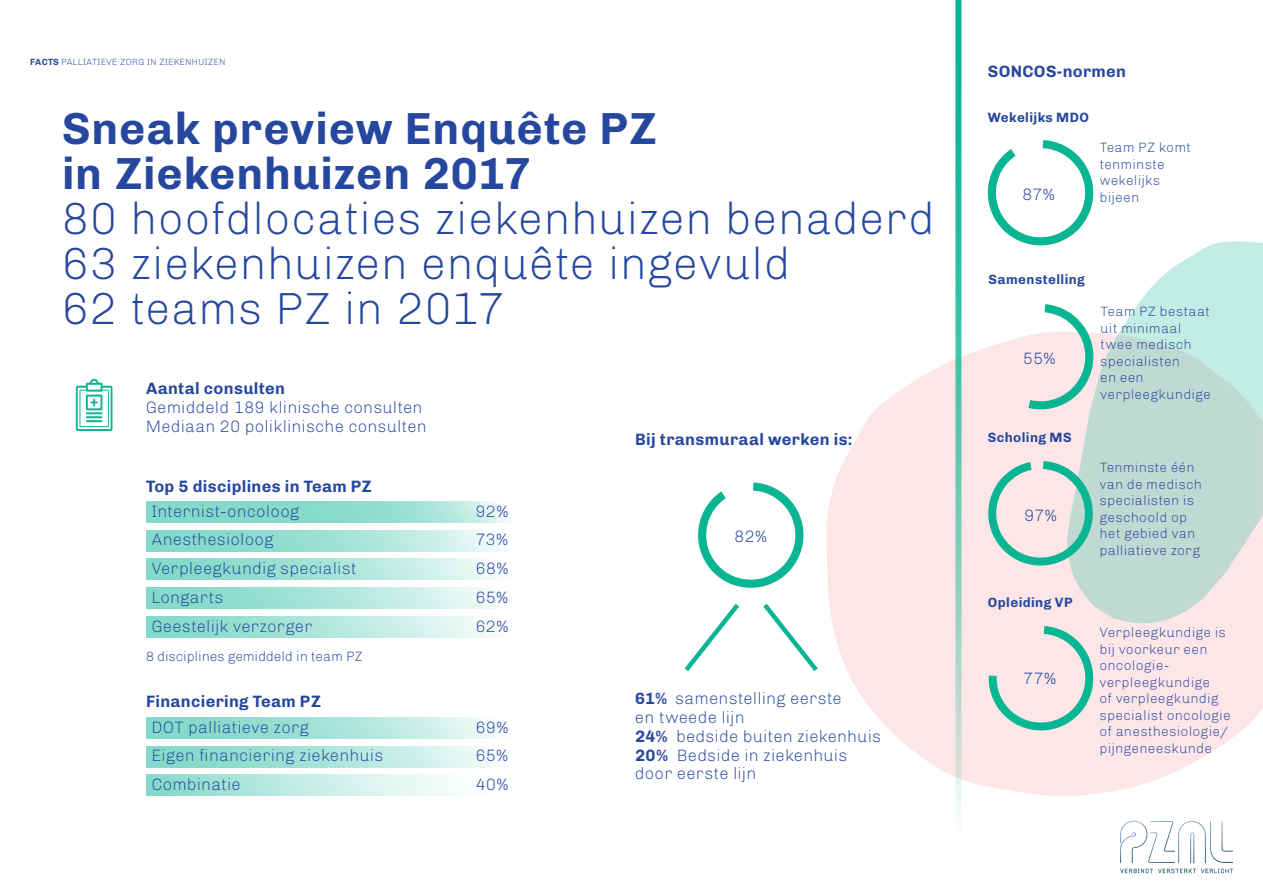
<style>
.page{position:relative;width:1263px;height:893px;background:#fff}
.page>*{position:absolute;margin:0;border:0;box-sizing:border-box;transform-origin:0 0}
.t1{font:300 45px "Chivo";letter-spacing:.01em;color:#26479e}
.t2{font:700 45px "Chivo";letter-spacing:.02em;color:#26479e}
.t3{font:300 16.5px "Chivo";letter-spacing:.015em;color:#26479e}
.t4{font:700 16.5px "Chivo";letter-spacing:.02em;color:#26479e}
.t5{font:300 13.5px/16.5px "Chivo";letter-spacing:.025em;color:#26479e}
.t6{font:700 13.5px "Chivo";letter-spacing:.03em;color:#26479e}
.t7{font:300 13.5px "Chivo";color:#26479e}
.t8{font:300 9px "Chivo";letter-spacing:.025em;color:#26479e}
.s1{font-weight:700}
</style>
<div class="page">
<svg style="left:826px;top:331px;width:437px;height:465px;fill:#fce6e7"></svg>
<svg style="left:1064px;top:241px;width:199px;height:388px;background:#cee2dd"></svg>
<div style="left:146px;top:616px;width:371px;height:21px;background:linear-gradient(to right,#77d6c3,#fafdfd)"></div>
<svg style="left:146px;top:587px;width:351px;height:22px;background:#afe6dc"></svg>
<svg style="left:146px;top:558px;width:354px;height:22px;background:#ade6db"></svg>
<svg style="left:146px;top:530px;width:357px;height:22px;background:#a7e4d8"></svg>
<svg style="left:146px;top:501px;width:365px;height:22px;background:#98e0d2"></svg>
<svg style="left:988px;top:140px;width:105px;height:105px"></svg>
<svg style="left:1028px;top:304px;width:65px;height:105px"></svg>
<svg style="left:988px;top:461px;width:105px;height:104px;background:#c0d9d2"></svg>
<svg style="left:989px;top:626px;width:104px;height:104px;background:#d3ddd9"></svg>
<svg style="left:955px;top:0;width:6px;height:823px;background:#6ccbb8"></svg>
<svg style="left:76px;top:379px;width:36px;height:52px"></svg>
<div style="left:146px;top:774px;width:371px;height:22px;background:linear-gradient(to right,#88dbcb,#fff)"></div>
<svg style="left:146px;top:746px;width:352px;height:22px;background:#afe6dc"></svg>
<svg style="left:146px;top:717px;width:354px;height:22px;background:#ace5da"></svg>
<svg style="left:698px;top:482px;width:105px;height:106px"></svg>
<svg style="left:684px;top:603px;width:56px;height:68px"></svg>
<svg style="left:763px;top:603px;width:55px;height:68px"></svg>
<svg style="left:1120px;top:869px;width:113px;height:4px"></svg>
<img style="left:1150px;top:821px;width:23px;height:11px">
<img style="left:1148px;top:832px;width:27px;height:31px">
<img style="left:1120px;top:821px;width:28px;height:42px">
<img style="left:1210px;top:821px;width:23px;height:42px">
<img style="left:1178px;top:821px;width:28px;height:42px">
<p class="t8" style="left:30px;top:57px;width:197px"><span class="s1">FACTS</span> PALLIATIEVE ZORG IN ZIEKENHUIZEN</p>
<p class="t2" style="left:62px;top:102px;width:597px">Sneak preview Enquête PZ</p>
<p class="t2" style="left:62px;top:147px;width:471px">in Ziekenhuizen 2017</p>
<p class="t1" style="left:62px;top:192px;width:875px">80 hoofdlocaties ziekenhuizen benaderd</p>
<p class="t1" style="left:62px;top:237px;width:730px">63 ziekenhuizen enquête ingevuld</p>
<p class="t1" style="left:62px;top:282px;width:444px">62 teams PZ in 2017</p>
<p class="t4" style="left:146px;top:379px;width:141px">Aantal consulten</p>
<p class="t3" style="left:146px;top:398px;width:278px">Gemiddeld 189 klinische consulten</p>
<p class="t3" style="left:146px;top:417px;width:282px">Mediaan 20 poliklinische consulten</p>
<p class="t4" style="left:146px;top:476px;width:228px">Top 5 disciplines in Team PZ</p>
<p class="t3" style="left:152px;top:502px;width:150px">Internist-oncoloog</p>
<p class="t3" style="left:476px;top:502px;width:34px">92%</p>
<p class="t3" style="left:152px;top:530px;width:124px">Anesthesioloog</p>
<p class="t3" style="left:476px;top:530px;width:34px">73%</p>
<p class="t3" style="left:152px;top:559px;width:207px">Verpleegkundig specialist</p>
<p class="t3" style="left:476px;top:559px;width:34px">68%</p>
<p class="t3" style="left:152px;top:587px;width:73px">Longarts</p>
<p class="t3" style="left:476px;top:587px;width:34px">65%</p>
<p class="t3" style="left:152px;top:616px;width:163px">Geestelijk verzorger</p>
<p class="t3" style="left:476px;top:616px;width:34px">62%</p>
<p class="t7" style="left:146px;top:648px;width:218px">8 disciplines gemiddeld in team PZ</p>
<p class="t4" style="left:146px;top:692px;width:177px">Financiering Team PZ</p>
<p class="t3" style="left:152px;top:717px;width:159px">DOT palliatieve zorg</p>
<p class="t3" style="left:476px;top:717px;width:34px">69%</p>
<p class="t3" style="left:152px;top:746px;width:233px">Eigen financiering ziekenhuis</p>
<p class="t3" style="left:476px;top:746px;width:34px">65%</p>
<p class="t3" style="left:152px;top:775px;width:91px">Combinatie</p>
<p class="t3" style="left:476px;top:775px;width:34px">40%</p>
<p class="t4" style="left:635px;top:430px;width:219px">Bij transmuraal werken is:</p>
<p class="t3" style="left:734px;top:527px;width:34px">82%</p>
<p class="t3" style="left:635px;top:689px;width:208px"><span class="s1">61%</span> samenstelling eerste</p>
<p class="t3" style="left:635px;top:708px;width:111px">en tweede lijn</p>
<p class="t3" style="left:635px;top:727px;width:248px"><span class="s1">24%</span> bedside buiten ziekenhuis</p>
<p class="t3" style="left:635px;top:745px;width:214px"><span class="s1">20%</span> Bedside in ziekenhuis</p>
<p class="t3" style="left:635px;top:764px;width:123px">door eerste lijn</p>
<p class="t4" style="left:988px;top:62px;width:140px">SONCOS-normen</p>
<p class="t6" style="left:988px;top:110px;width:103px">Wekelijks MDO</p>
<p class="t5" style="left:1100px;top:140px;width:93px">Team PZ komt</p>
<p class="t5" style="left:1100px;top:156px;width:67px">tenminste</p>
<p class="t5" style="left:1100px;top:173px;width:62px">wekelijks</p>
<p class="t5" style="left:1100px;top:189px;width:41px">bijeen</p>
<p class="t3" style="left:1022px;top:185px;width:34px">87%</p>
<p class="t6" style="left:988px;top:272px;width:98px">Samenstelling</p>
<p class="t3" style="left:1023px;top:348px;width:34px">55%</p>
<p class="t6" style="left:988px;top:430px;width:85px">Scholing MS</p>
<p class="t3" style="left:1024px;top:505px;width:34px">97%</p>
<p class="t5" style="left:1100px;top:304px;width:111px">Team PZ bestaat</p>
<p class="t5" style="left:1100px;top:320px;width:93px">uit minimaal twee medisch specialisten</p>
<p class="t5" style="left:1100px;top:370px;width:112px">en een verpleegkundige</p>
<p class="t5" style="left:1100px;top:460px;width:104px">Tenminste één van de medisch specialisten is geschoold op het gebied van palliatieve zorg</p>
<p class="t6" style="left:988px;top:594px;width:86px">Opleiding VP</p>
<p class="t3" style="left:1023px;top:669px;width:34px">77%</p>
<p class="t5" style="left:1100px;top:625px;width:128px">Verpleegkundige is</p>
<p class="t5" style="left:1100px;top:641px;width:109px">bij voorkeur een</p>
<p class="t5" style="left:1100px;top:658px;width:71px">oncologie-</p>
<p class="t5" style="left:1100px;top:674px;width:112px">verpleegkundige</p>
<p class="t5" style="left:1100px;top:691px;width:120px">of verpleegkundig</p>
<p class="t5" style="left:1100px;top:707px;width:133px">specialist oncologie</p>
<p class="t5" style="left:1100px;top:724px;width:130px">of anesthesiologie/</p>
<p class="t5" style="left:1100px;top:740px;width:114px">pijngeneeskunde</p>
</div>
